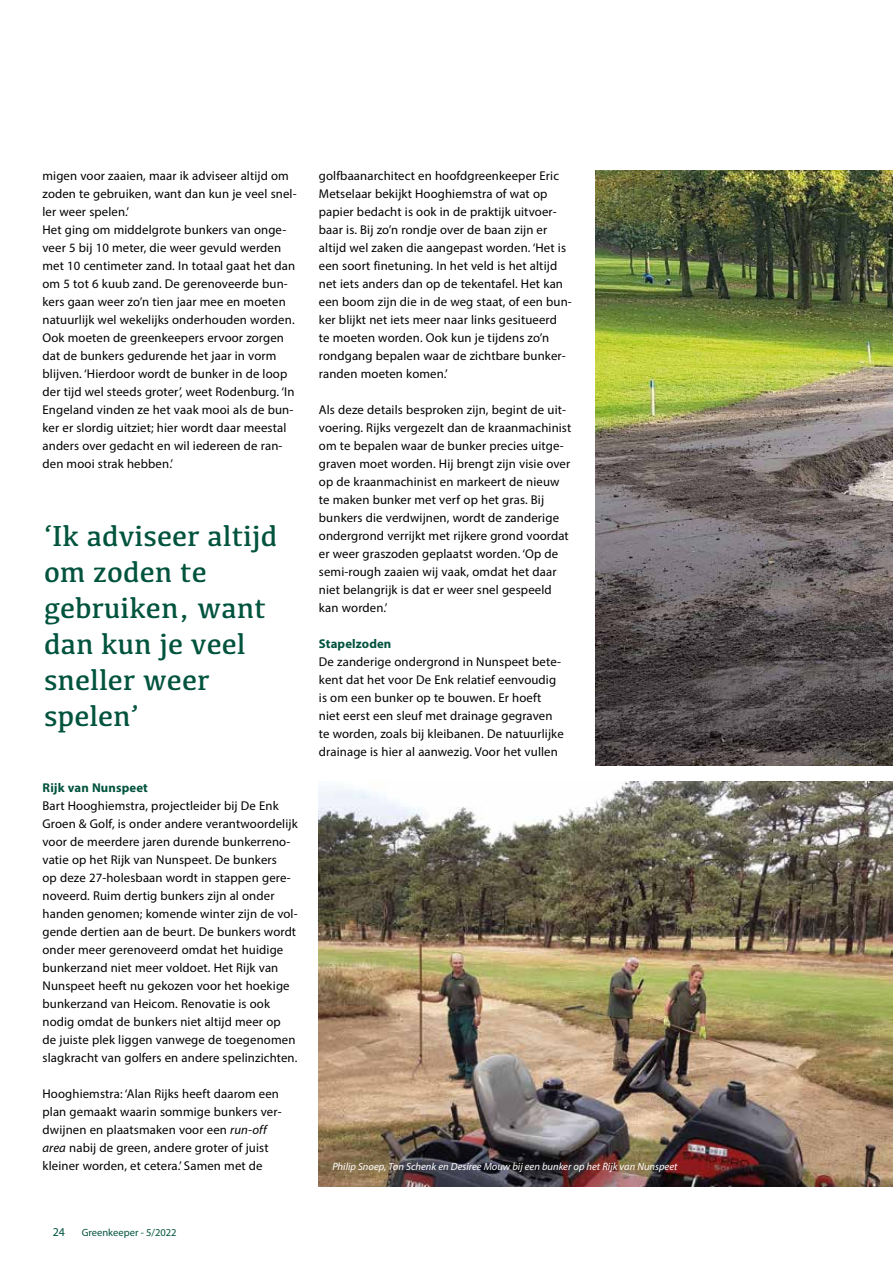
<style>
.page{position:relative;width:893px;height:1263px;background:#fff}
.page>*{position:absolute;margin:0;border:0;box-sizing:border-box;transform-origin:0 0}
.t1{font:30px/36px "Kefa";color:#00533d}
.t2{font:12.75px/18px "Myriad Pro";letter-spacing:.01em;color:#000}
.t3{font:700 12.75px "Myriad Pro";letter-spacing:.01em;color:#00533d}
.t4{font:12px "Myriad Pro";color:#00533d}
.t5{font:italic 10.5px "Myriad Pro";color:#fff}
.t6{font:10.5px "Myriad Pro";color:#00533d}
.s1{font-style:italic}
</style>
<div class="page">
<img style="left:319px;top:781px;width:574px;height:405px">
<img style="left:595px;top:170px;width:298px;height:595px">
<p class="t2" style="left:43px;top:167px;width:256px">migen voor zaaien, maar ik adviseer altijd om zoden te gebruiken, want dan kun je veel snel&shy;ler weer spelen.’<br>Het ging om middelgrote bunkers van onge&shy;veer 5 bij 10 meter, die weer gevuld werden met 10 centimeter zand. In totaal gaat het dan om 5 tot 6 kuub zand. De gerenoveerde bun&shy;kers gaan weer zo’n tien jaar mee en moeten natuurlijk wel wekelijks onderhouden worden.<br>Ook moeten de greenkeepers ervoor zorgen dat de bunkers gedurende het jaar in vorm blijven. ‘Hierdoor wordt de bunker in de loop der tijd wel steeds groter’, weet Rodenburg. ‘In Engeland vinden ze het vaak mooi als de bun&shy;ker er slordig uitziet; hier wordt daar meestal anders over gedacht en wil iedereen de ran&shy;den mooi strak hebben.’</p>
<h1 class="t1" style="left:44px;top:517px;width:235px">‘Ik adviseer altijd om zoden te gebruiken, want dan kun je veel sneller weer spelen’</h1>
<p class="t3" style="left:43px;top:779px;width:107px">Rijk van Nunspeet</p>
<p class="t2" style="left:43px;top:797px;width:257px">Bart Hooghiemstra, projectleider bij De Enk Groen &amp; Golf, is onder andere verantwoordelijk voor de meerdere jaren durende bunkerreno&shy;vatie op het Rijk van Nunspeet. De bunkers<br>op deze 27-holesbaan wordt in stappen gere&shy;noveerd. Ruim dertig bunkers zijn al onder handen genomen; komende winter zijn de vol&shy;gende dertien aan de beurt. De bunkers wordt onder meer gerenoveerd omdat het huidige bunkerzand niet meer voldoet. Het Rijk van Nunspeet heeft nu gekozen voor het hoekige bunkerzand van Heicom. Renovatie is ook nodig omdat de bunkers niet altijd meer op<br>de juiste plek liggen vanwege de toegenomen slagkracht van golfers en andere spelinzichten.</p>
<p class="t2" style="left:43px;top:1085px;width:241px">Hooghiemstra: ‘Alan Rijks heeft daarom een plan gemaakt waarin sommige bunkers ver&shy;dwijnen en plaatsmaken voor een <span class="s1">run-off area</span> nabij de green, andere groter of juist kleiner worden, et cetera.’ Samen met de</p>
<p class="t2" style="left:319px;top:167px;width:254px">golfbaanarchitect en hoofdgreenkeeper Eric Metselaar bekijkt Hooghiemstra of wat op papier bedacht is ook in de praktijk uitvoer&shy;baar is. Bij zo’n rondje over de baan zijn er altijd wel zaken die aangepast worden. ‘Het is een soort finetuning. In het veld is het altijd net iets anders dan op de tekentafel. Het kan een boom zijn die in de weg staat, of een bun&shy;ker blijkt net iets meer naar links gesitueerd<br>te moeten worden. Ook kun je tijdens zo’n rondgang bepalen waar de zichtbare bunker&shy;randen moeten komen.’</p>
<p class="t2" style="left:319px;top:401px;width:254px">Als deze details besproken zijn, begint de uit&shy;voering. Rijks vergezelt dan de kraanmachinist om te bepalen waar de bunker precies uitge&shy;graven moet worden. Hij brengt zijn visie over op de kraanmachinist en markeert de nieuw te maken bunker met verf op het gras. Bij bunkers die verdwijnen, wordt de zanderige ondergrond verrijkt met rijkere grond voordat er weer graszoden geplaatst worden. ‘Op de semi-rough zaaien wij vaak, omdat het daar niet belangrijk is dat er weer snel gespeeld kan worden.’</p>
<p class="t3" style="left:319px;top:636px;width:74px">Stapelzoden</p>
<p class="t2" style="left:319px;top:653px;width:246px">De zanderige ondergrond in Nunspeet bete&shy;kent dat het voor De Enk relatief eenvoudig is om een bunker op te bouwen. Er hoeft niet eerst een sleuf met drainage gegraven te worden, zoals bij kleibanen. De natuurlijke drainage is hier al aanwezig. Voor het vullen</p>
<p class="t5" style="left:332px;top:1160px;width:347px">Philip Snoep, Ton Schenk en Desiree Mouw bij een bunker op het Rijk van Nunspeet</p>
<p class="t4" style="left:53px;top:1224px;width:14px">24</p>
<p class="t6" style="left:82px;top:1226px;width:96px">Greenkeeper - 5/2022</p>
</div>
